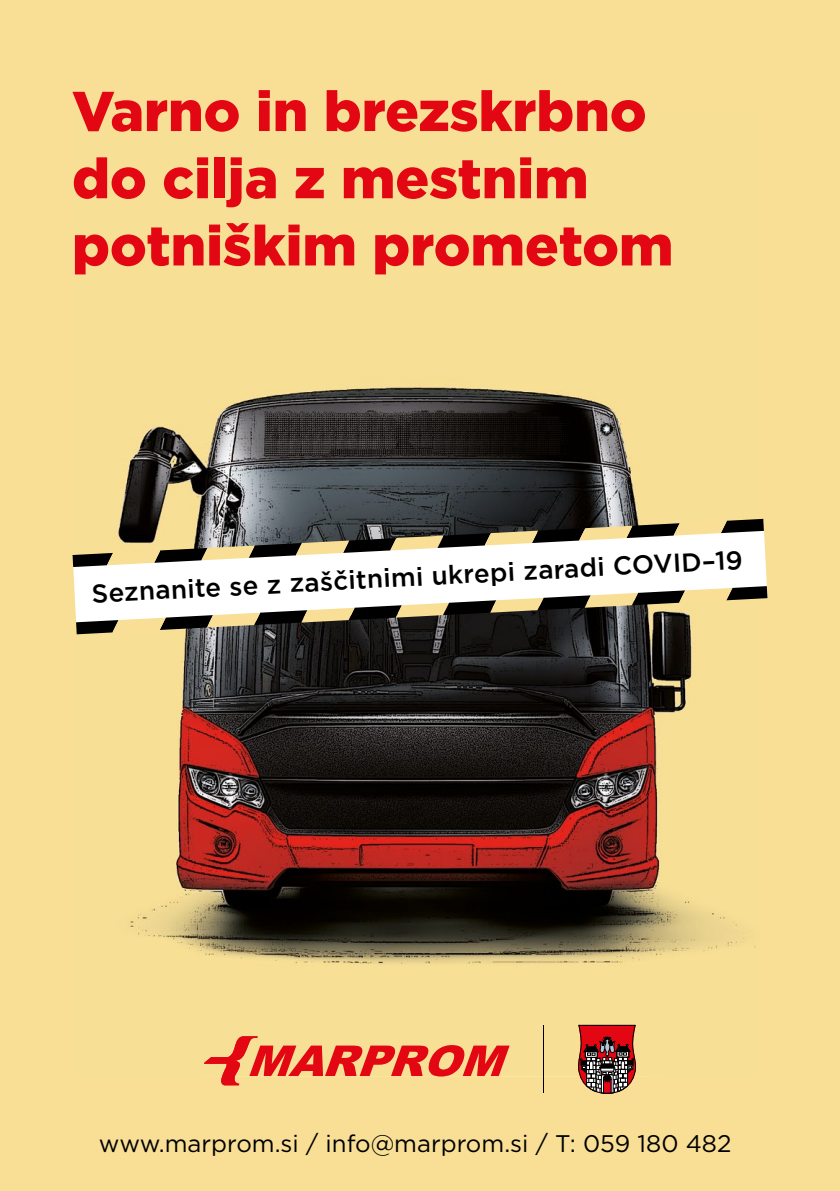
<style>
.page{position:relative;width:840px;height:1191px;background:#fff}
.page>*{position:absolute;margin:0;border:0;box-sizing:border-box;transform-origin:0 0}
.t1{font:900 56px/67.2px "Gotham";color:#e30613}
.t2{font:500 26px "Gotham";color:#000}
.t3{font:24px "Gotham";color:#000}
</style>
<div class="page">
<div style="left:0;top:0;width:839px;height:1191px;background:#f8df95"></div>
<img style="left:76px;top:387px;width:680px;height:689px">
<div style="left:73px;top:567px;width:693px;height:19px;background:#fff"></div>
<svg style="left:72px;top:518px;width:694px;height:49px"></svg>
<svg style="left:74px;top:586px;width:694px;height:48px"></svg>
<svg style="left:204px;top:1036px;width:305px;height:49px"></svg>
<hr style="left:542px;top:1025px;width:1px;height:68px;background:#000">
<svg style="left:577px;top:1024px;width:58px;height:69px;background:#92433f"></svg>
<p class="t1" style="left:72px;top:77px;width:602px">Varno in brezskrbno do cilja z mestnim potniškim prometom</p>
<p class="t2" style="left:91px;top:576px;width:653px;rotate:-3deg">Seznanite se z zaščitnimi ukrepi zaradi COVID–19</p>
<p class="t3" style="left:99px;top:1127px;width:633px">www.marprom.si / info@marprom.si / T: 059 180 482</p>
</div>
